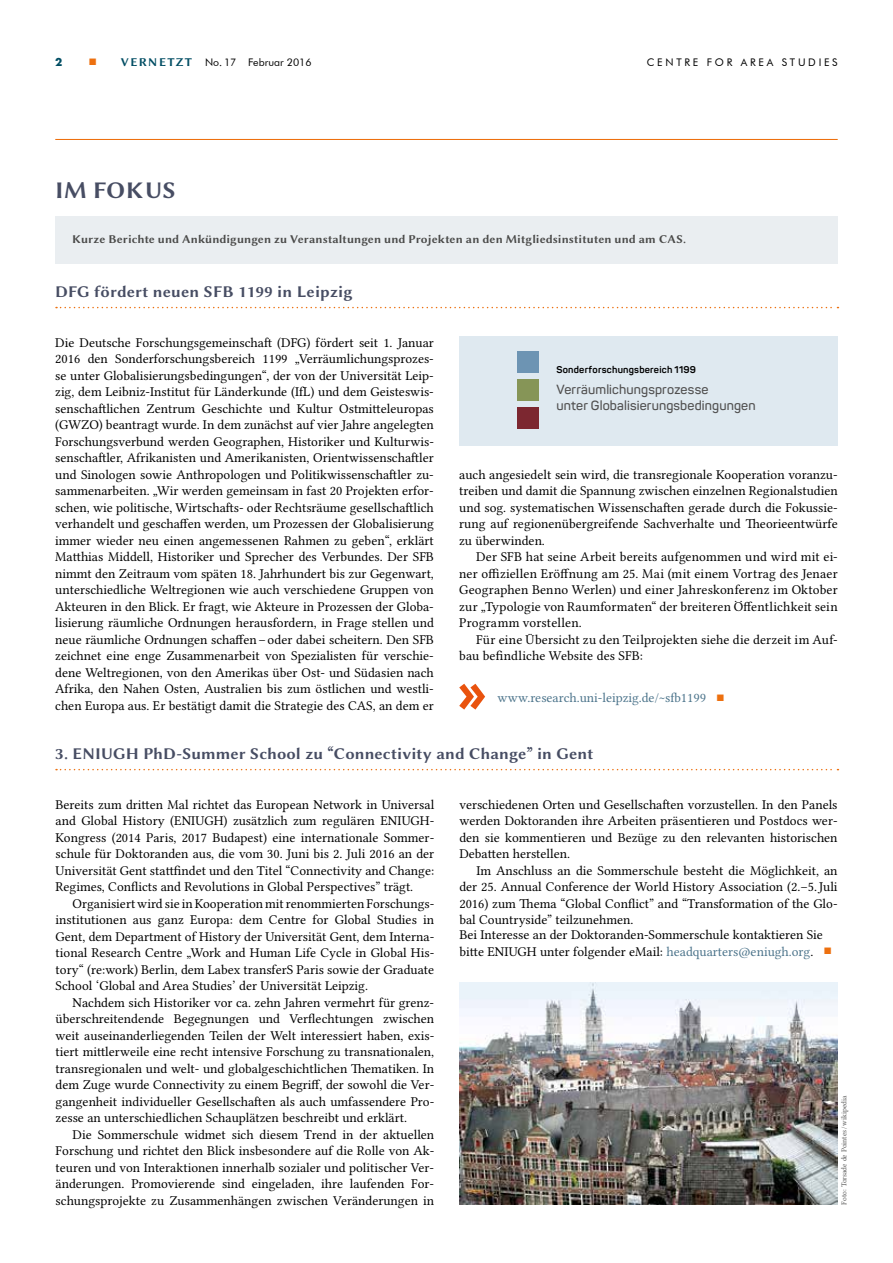
<style>
.page{position:relative;width:893px;height:1263px;background:#fff}
.page>*{position:absolute;margin:0;border:0;box-sizing:border-box;transform-origin:0 0}
.t1{font:24px "Lin Biolinum OB";letter-spacing:.015em;color:#474d63}
.t2{font:16.5px "Lin Biolinum OB";letter-spacing:.01em;color:#474d63}
.t3{font:13.5px/16.5px "Lin Libertine O";color:#000;text-align:justify}
.t4{font:13.5px "Lin Libertine O";color:#4c748b}
.t5{font:600 13.05px/15.8px "Panton";letter-spacing:.01em;color:#504f4f}
.t6{font:12px "Lin Biolinum OB";letter-spacing:.005em;color:#4a4a49}
.t7{font:10.5px "Futura BT";color:#000}
.t8{font:10.5px "Futura BT";letter-spacing:.26em;color:#000}
.t9{font:700 10.5px "Futura";color:#004d63}
.t10{font:700 9.75px "Panton";letter-spacing:.02em;color:#000}
.t11{font:7.5px "Lin Libertine O";color:#575756}
.s1{font-family:"Lin Biolinum O";font-size:15px;color:#ed700f}
.s2{font-family:"Lin Biolinum OB";font-size:12px;color:#004d63}
.s3{font-size:15px;color:#ed700f}
.s4{color:#4c748b}
</style>
<div class="page">
<hr style="left:55px;top:139px;width:783px;height:1px;background:#ed700f">
<div style="left:459px;top:336px;width:379px;height:110px;background:#dfe9f0"></div>
<svg style="left:56px;top:769px;width:782px;height:1px"></svg>
<div style="left:55px;top:216px;width:783px;height:47px;background:#eaeef1"></div>
<svg style="left:56px;top:307px;width:782px;height:1px"></svg>
<svg style="left:459px;top:684px;width:26px;height:26px"></svg>
<div style="left:517px;top:352px;width:22px;height:21px;background:#6d94b3"></div>
<div style="left:517px;top:380px;width:22px;height:21px;background:#869557"></div>
<div style="left:517px;top:408px;width:22px;height:21px;background:#7c2730"></div>
<img style="left:459px;top:982px;width:379px;height:223px">
<p class="t9" style="left:55px;top:55px;width:9px">2</p>
<p class="t7" style="left:89px;top:56px;width:225px"><span class="s1">■</span> <span class="s2">VERNETZT</span> No. 17 Februar 2016</p>
<p class="t8" style="left:647px;top:56px;width:192px">CENTRE FOR AREA STUDIES</p>
<h1 class="t1" style="left:55px;top:173px;width:122px">IM FOKUS</h1>
<p class="t6" style="left:72px;top:230px;width:615px">Kurze Berichte und Ankündigungen zu Veranstaltungen und Projekten an den Mitgliedsinstituten und am CAS.</p>
<p class="t2" style="left:55px;top:280px;width:299px">DFG fördert neuen SFB 1199 in Leipzig</p>
<p class="t3" style="left:55px;top:332px;width:380px">Die Deutsche Forschungsgemeinschaft (DFG) fördert seit 1. Januar 2016 den Sonderforschungsbereich 1199 „Verräumlichungsprozes&shy;se unter Globalisierungsbedingungen“, der von der Universität Leip&shy;zig, dem Leibniz-Institut für Länderkunde (IfL) und dem Geisteswis&shy;senschaftlichen Zentrum Geschichte und Kultur Ostmitteleuropas (GWZO) beantragt wurde. In dem zunächst auf vier Jahre angelegten Forschungsverbund werden Geographen, Historiker und Kulturwis&shy;senschaftler, Afrikanisten und Amerikanisten, Orientwissenschaftler und Sinologen sowie Anthropologen und Politikwissenschaftler zu&shy;sammenarbeiten. „Wir werden gemeinsam in fast 20 Projekten erfor&shy;schen, wie politische, Wirtschafts- oder Rechtsräume gesellschaftlich verhandelt und geschaffen werden, um Prozessen der Globalisierung immer wieder neu einen angemessenen Rahmen zu geben“, erklärt Matthias Middell, Historiker und Sprecher des Verbundes. Der SFB nimmt den Zeitraum vom späten 18. Jahrhundert bis zur Gegenwart, unterschiedliche Weltregionen wie auch verschiedene Gruppen von Akteuren in den Blick. Er fragt, wie Akteure in Prozessen der Globa&shy;lisierung räumliche Ordnungen herausfordern, in Frage stellen und neue räumliche Ordnungen schaffen – oder dabei scheitern. Den SFB zeichnet eine enge Zusammenarbeit von Spezialisten für verschie&shy;dene Weltregionen, von den Amerikas über Ost- und Südasien nach Afrika, den Nahen Osten, Australien bis zum östlichen und westli&shy;chen Europa aus. Er bestätigt damit die Strategie des CAS, an dem er</p>
<p class="t10" style="left:556px;top:363px;width:141px">Sonderforschungsbereich 1199</p>
<p class="t5" style="left:556px;top:381px;width:201px">Verräumlichungsprozesse<br>unter Globalisierungsbedingungen</p>
<p class="t3" style="left:459px;top:464px;width:380px">auch angesiedelt sein wird, die transregionale Kooperation voranzu&shy;treiben und damit die Spannung zwischen einzelnen Regionalstudien und sog. systematischen Wissenschaften gerade durch die Fokussie&shy;rung auf regionenübergreifende Sachverhalte und Theorieentwürfe zu überwinden.</p>
<p class="t3" style="left:459px;top:547px;width:380px;text-indent:17px">Der SFB hat seine Arbeit bereits aufgenommen und wird mit ei&shy;ner offiziellen Eröffnung am 25. Mai (mit einem Vortrag des Jenaer Geographen Benno Werlen) und einer Jahreskonferenz im Oktober zur „Typologie von Raumformaten“ der breiteren Öffentlichkeit sein Programm vorstellen.</p>
<p class="t3" style="left:459px;top:629px;width:380px;text-indent:17px">Für eine Übersicht zu den Teilprojekten siehe die derzeit im Auf&shy;bau befindliche Website des SFB:</p>
<p class="t4" style="left:498px;top:687px;width:229px">www.research.uni-leipzig.de/~sfb1199 <span class="s3">■</span></p>
<p class="t2" style="left:55px;top:742px;width:539px">3. ENIUGH PhD-Summer School zu “Connectivity and Change” in Gent</p>
<p class="t3" style="left:459px;top:794px;width:380px">verschiedenen Orten und Gesellschaften vorzustellen. In den Panels werden Doktoranden ihre Arbeiten präsentieren und Postdocs wer&shy;den sie kommentieren und Bezüge zu den relevanten historischen Debatten herstellen.</p>
<p class="t3" style="left:459px;top:860px;width:380px;text-indent:17px">Im Anschluss an die Sommerschule besteht die Möglichkeit, an der 25. Annual Conference der World History Association (2.–5. Juli 2016) zum Thema “Global Conflict” and “Transformation of the Glo&shy;bal Countryside” teilzunehmen.</p>
<p class="t3" style="left:459px;top:925px;width:374px">Bei Interesse an der Doktoranden-Sommerschule kontaktieren Sie bitte ENIUGH unter folgender eMail: <span class="s4">headquarters@eniugh.org</span>. <span class="s3">■</span></p>
<p class="t3" style="left:56px;top:794px;width:380px">Bereits zum dritten Mal richtet das European Network in Universal and Global History (ENIUGH) zusätzlich zum regulären ENIUGH-Kongress (2014 Paris, 2017 Budapest) eine internationale Sommer&shy;schule für Doktoranden aus, die vom 30. Juni bis 2. Juli 2016 an der Universität Gent stattfindet und den Titel “Connectivity and Change:<br>Regimes, Conflicts and Revolutions in Global Perspectives” trägt.</p>
<p class="t3" style="left:56px;top:893px;width:380px;text-indent:17px">Organisiert wird sie in Kooperation mit renommierten Forschungs&shy;institutionen aus ganz Europa: dem Centre for Global Studies in Gent, dem Department of History der Universität Gent, dem Interna&shy;tional Research Centre „Work and Human Life Cycle in Global His&shy;tory“ (re:work) Berlin, dem Labex transferS Paris sowie der Graduate School ‘Global and Area Studies’ der Universität Leipzig.</p>
<p class="t3" style="left:56px;top:992px;width:380px;text-indent:17px">Nachdem sich Historiker vor ca. zehn Jahren vermehrt für grenz&shy;überschreitendende Begegnungen und Verflechtungen zwischen weit auseinanderliegenden Teilen der Welt interessiert haben, exis&shy;tiert mittlerweile eine recht intensive Forschung zu transnationalen, transregionalen und welt- und globalgeschichtlichen Thematiken. In dem Zuge wurde Connectivity zu einem Begriff, der sowohl die Ver&shy;gangenheit individueller Gesellschaften als auch umfassendere Pro&shy;zesse an unterschiedlichen Schauplätzen beschreibt und erklärt.</p>
<p class="t3" style="left:56px;top:1124px;width:380px;text-indent:17px">Die Sommerschule widmet sich diesem Trend in der aktuellen Forschung und richtet den Blick insbesondere auf die Rolle von Ak&shy;teuren und von Interaktionen innerhalb sozialer und politischer Ver&shy;änderungen. Promovierende sind eingeladen, ihre laufenden For&shy;schungsprojekte zu Zusammenhängen zwischen Veränderungen in</p>
<p class="t11" style="left:838px;top:1205px;width:111px;rotate:-90deg">Foto: Torsade de Pointes / wikipedia</p>
</div>
